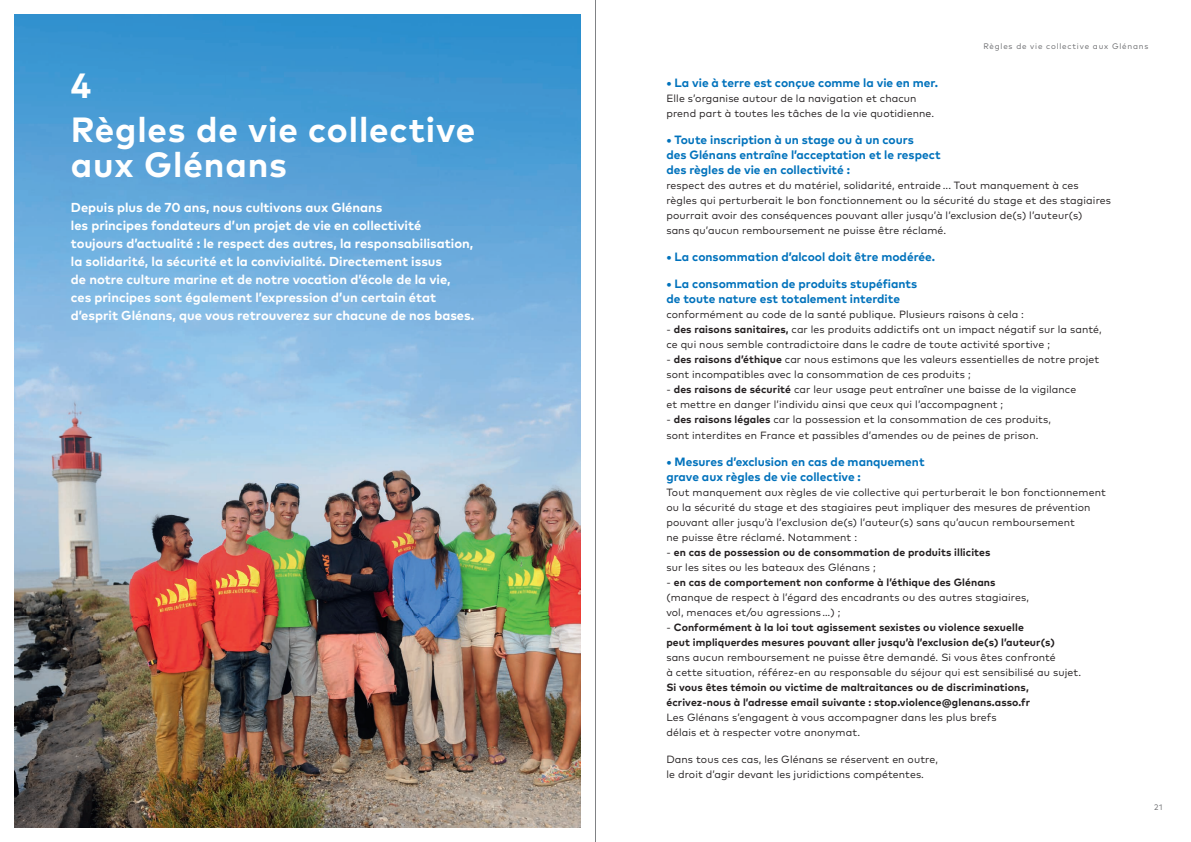
<style>
.page{position:relative;width:1191px;height:842px;background:#fff}
.page>*{position:absolute;margin:0;border:0;box-sizing:border-box;transform-origin:0 0}
.t1{font:700 35px/43.5px "Mark Pro";letter-spacing:.025em;color:#fff}
.t2{font:700 13px/18px "Mark Pro";color:#fff}
.t3{font:700 12px/15px "Mark Pro";color:#0072bc}
.t4{font:10.5px/15px "Mark Pro";letter-spacing:.01em;color:#231f20}
.t5{font:700 10.5px/15px "Mark Pro";letter-spacing:.01em;color:#231f20}
.t6{font:8px "Mark Pro";letter-spacing:.1em;color:#6c6d70}
.s1{font-weight:700}
.s2{font-weight:400}
</style>
<div class="page">
<img style="left:15px;top:615px;width:565px;height:212px">
<svg style="left:15px;top:15px;width:565px;height:600px;background:#77a4c6"></svg>
<hr style="left:595px;top:0;width:1px;height:842px;background:#808285">
<h1 class="t1" style="left:71px;top:61px;width:406px">4<br>Règles de vie collective</h1>
<h1 class="t1" style="left:71px;top:140px;width:218px">aux Glénans</h1>
<p class="t2" style="left:71px;top:197px;width:405px">Depuis plus de 70 ans, nous cultivons aux Glénans<br>les principes fondateurs d’un projet de vie en collectivité toujours d’actualité : le respect des autres, la responsabilisation, la solidarité, la sécurité et la convivialité. Directement issus<br>de notre culture marine et de notre vocation d’école de la vie,<br>ces principes sont également l’expression d’un certain état d’esprit Glénans, que vous retrouverez sur chacune de nos bases.</p>
<p class="t6" style="left:983px;top:40px;width:166px">Règles de vie collective aux Glénans</p>
<p class="t3" style="left:666px;top:75px;width:273px">• La vie à terre est conçue comme la vie en mer.</p>
<p class="t4" style="left:666px;top:90px;width:269px">Elle s’organise autour de la navigation et chacun prend part à toutes les tâches de la vie quotidienne.</p>
<p class="t3" style="left:666px;top:131px;width:276px">• Toute inscription à un stage ou à un cours<br>des Glénans entraîne l’acceptation et le respect des règles de vie en collectivité :</p>
<p class="t4" style="left:666px;top:177px;width:446px">respect des autres et du matériel, solidarité, entraide ... Tout manquement à ces règles qui perturberait le bon fonctionnement ou la sécurité du stage et des stagiaires pourrait avoir des conséquences pouvant aller jusqu’à l’exclusion de(s) l’auteur(s)<br>sans qu’aucun remboursement ne puisse être réclamé.</p>
<p class="t3" style="left:666px;top:248px;width:270px">• La consommation d’alcool doit être modérée.</p>
<p class="t3" style="left:666px;top:275px;width:252px;line-height:15.5px">• La consommation de produits stupéfiants de toute nature est totalement interdite</p>
<p class="t4" style="left:666px;top:306px;width:359px">conformément au code de la santé publique. Plusieurs raisons à cela :</p>
<p class="t4" style="left:666px;top:321px;width:437px">- <span class="s1">des raisons sanitaires,</span> car les produits addictifs ont un impact négatif sur la santé, ce qui nous semble contradictoire dans le cadre de toute activité sportive ;</p>
<p class="t4" style="left:666px;top:351px;width:434px">- <span class="s1">des raisons d’éthique</span> car nous estimons que les valeurs essentielles de notre projet sont incompatibles avec la consommation de ces produits ;</p>
<p class="t4" style="left:666px;top:381px;width:411px">- <span class="s1">des raisons de sécurité</span> car leur usage peut entraîner une baisse de la vigilance et mettre en danger l’individu ainsi que ceux qui l’accompagnent ;</p>
<p class="t4" style="left:666px;top:411px;width:386px;line-height:15.5px">- <span class="s1">des raisons légales</span> car la possession et la consommation de ces produits, sont interdites en France et passibles d’amendes ou de peines de prison.</p>
<p class="t3" style="left:666px;top:453px;width:260px;line-height:15.5px">• Mesures d’exclusion en cas de manquement grave aux règles de vie collective :</p>
<p class="t4" style="left:666px;top:484px;width:441px">Tout manquement aux règles de vie collective qui perturberait le bon fonctionnement ou la sécurité du stage et des stagiaires peut impliquer des mesures de prévention pouvant aller jusqu’à l’exclusion de(s) l’auteur(s) sans qu’aucun remboursement<br>ne puisse être réclamé. Notamment :</p>
<p class="t5" style="left:666px;top:544px;width:325px"><span class="s2">-</span> en cas de possession ou de consommation de produits illicites <span class="s2">sur les sites ou les bateaux des Glénans ;</span></p>
<p class="t4" style="left:666px;top:574px;width:364px">- <span class="s1">en cas de comportement non conforme à l’éthique des Glénans </span>(manque de respect à l’égard des encadrants ou des autres stagiaires, vol, menaces et/ou agressions …) ;</p>
<p class="t5" style="left:666px;top:619px;width:390px"><span class="s2">-</span> Conformément à la loi tout agissement sexistes ou violence sexuelle<br>peut impliquerdes mesures pouvant aller jusqu’à l’exclusion de(s) l’auteur(s)</p>
<p class="t4" style="left:666px;top:649px;width:416px">sans aucun remboursement ne puisse être demandé. Si vous êtes confronté<br>à cette situation, référez-en au responsable du séjour qui est sensibilisé au sujet.</p>
<p class="t5" style="left:666px;top:679px;width:365px">Si vous êtes témoin ou victime de maltraitances ou de discriminations, écrivez-nous à l’adresse email suivante : stop.violence@glenans.asso.fr</p>
<p class="t4" style="left:666px;top:709px;width:332px">Les Glénans s’engagent à vous accompagner dans les plus brefs délais et à respecter votre anonymat.</p>
<p class="t4" style="left:666px;top:750px;width:273px">Dans tous ces cas, les Glénans se réservent en outre, le droit d’agir devant les juridictions compétentes.</p>
<p class="t6" style="left:1154px;top:801px;width:10px">21</p>
</div>
